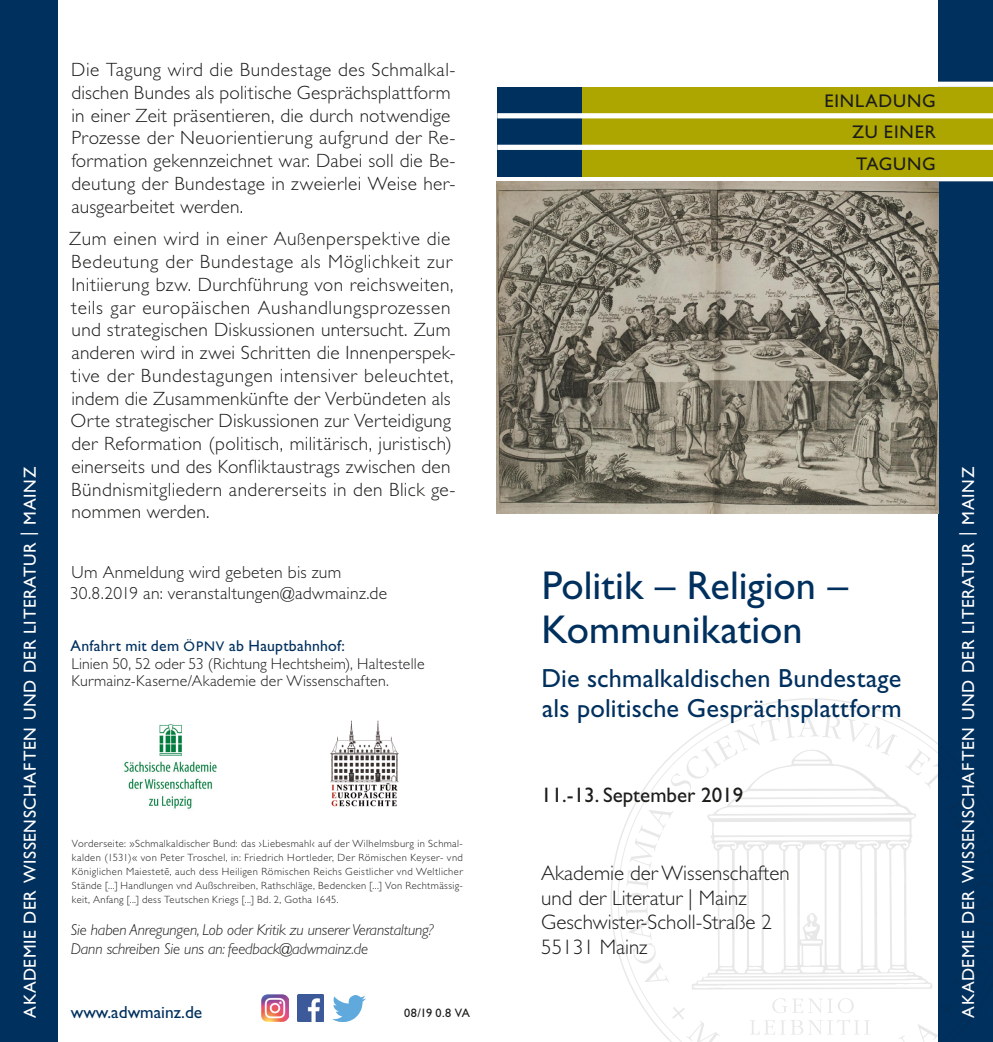
<style>
.page{position:relative;width:993px;height:1042px;background:#fff}
.page>*{position:absolute;margin:0;border:0;box-sizing:border-box;transform-origin:0 0}
.t1{font:40.25px/43.8px "Gill Sans Std";color:#00305e}
.t2{font:26.25px/29.8px "Gill Sans Std";letter-spacing:.005em;color:#00305e}
.t3{font:300 21px/24.5px "Gill Sans Std";color:#1d1d1b}
.t4{font:21px "Gill Sans Std";color:#1d1d1b}
.t5{font:300 19.25px/22.8px "Gill Sans Std";letter-spacing:.02em;color:#1d1d1b}
.t6{font:18.38px/31.5px "Gill Sans Std";letter-spacing:.045em;color:#1d1d1b;text-align:justify}
.t7{font:17.5px "Gill Sans Std";letter-spacing:.03em;color:#fff}
.t8{font:300 17.5px/21px "Gill Sans Std";letter-spacing:.015em;color:#1d1d1b}
.t9{font:17.5px "Gill Sans Std";color:#00305e}
.t10{font:300 15.75px/17.5px "Gill Sans Std";letter-spacing:.01em;color:#1d1d1b}
.t11{font:italic 300 15.75px/19.2px "Gill Sans Std";letter-spacing:-.01em;color:#1d1d1b}
.t12{font:12.25px "Gill Sans Std";color:#1d1d1b}
.t13{font:300 10.5px/14px "Gill Sans Std";letter-spacing:.035em;color:#1d1d1b;text-align:justify}
.s1{font-size:17.5px}
.s2{font-weight:400;color:#00305e}
.s3{font-weight:400;font-size:14px;color:#00305e}
.s4{font-family:"Gill Sans Std Ad Werw"}
</style>
<div class="page">
<div style="left:938px;top:0;width:54px;height:1042px;background:#00305e"></div>
<div style="left:0;top:0;width:57px;height:1042px;background:#00305e"></div>
<img style="left:332px;top:995px;width:33px;height:26px">
<img style="left:297px;top:995px;width:27px;height:26px">
<div style="left:496px;top:176px;width:496px;height:5px;background:#fff"></div>
<div style="left:581px;top:87px;width:411px;height:89px;background:#ada500"></div>
<div style="left:497px;top:87px;width:84px;height:89px;background:#00305e"></div>
<div style="left:497px;top:145px;width:495px;height:5px;background:#fff"></div>
<div style="left:497px;top:113px;width:495px;height:5px;background:#fff"></div>
<div style="left:497px;top:82px;width:495px;height:5px;background:#fff"></div>
<img style="left:261px;top:994px;width:28px;height:28px">
<img style="left:496px;top:181px;width:442px;height:332px">
<img style="left:124px;top:724px;width:93px;height:85px">
<img style="left:330px;top:720px;width:69px;height:87px">
<svg style="left:617px;top:705px;width:321px;height:337px"></svg>
<p class="t7" style="left:20px;top:1017px;width:552px;rotate:-90deg">AKADEMIE DER WISSENSCHAFTEN UND DER LITERATUR | MAINZ</p>
<p class="t5" style="left:71px;top:59px;width:385px">Die Tagung wird die Bundestage des Schmalkal&shy;dischen Bundes als politische Gesprächsplattform in einer Zeit präsentieren, die durch notwendige Prozesse der Neuorientierung aufgrund der Re&shy;formation gekennzeichnet war. Dabei soll die Be&shy;deutung der Bundestage in zweierlei Weise her&shy;ausgearbeitet werden.</p>
<p class="t5" style="left:69px;top:228px;width:388px">Zum einen wird in einer Au<span class="s1">ß</span>enperspektive die Bedeutung der Bundestage als Möglichkeit zur Initiierung bzw. Durchführung von reichsweiten, teils gar europäischen Aushandlungsprozessen und strategischen Diskussionen untersucht. Zum anderen wird in zwei Schritten die Innenperspek&shy;tive der Bundestagungen intensiver beleuchtet, indem die Zusammenkünfte der Verbündeten als Orte strategischer Diskussionen zur Verteidigung der Reformation (politisch, militärisch, juristisch) einerseits und des Konfliktaustrags zwischen den Bündnismitgliedern andererseits in den Blick ge&shy;nommen werden.</p>
<p class="t8" style="left:70px;top:562px;width:319px">Um Anmeldung wird gebeten bis zum<br>30.8.2019 an: veranstaltungen@adwmainz.de</p>
<p class="t10" style="left:71px;top:637px;width:355px"><span class="s2">Anfahrt mit dem</span> <span class="s3">ÖPNV</span> <span class="s2">ab Hauptbahnhof:<br></span>Linien 50, 52 oder 53 (Richtung Hechtsheim), Haltestelle<br>Kurmainz-Kaserne/Akademie der Wissenschaften.</p>
<p class="t13" style="left:72px;top:837px;width:392px">Vorderseite: »Schmalkaldischer Bund: das ›Liebesmahl‹ auf der Wilhelmsburg in Schmal&shy;kalden (1531)« von Peter Troschel, in: Friedrich Hortleder, Der Römischen Keyser- vnd Königlichen Maiestet<span class="s4">ē</span>, auch dess Heiligen Römischen Reichs Geistlicher vnd Weltlicher Stände [...] Handlungen vnd Außschreiben, Rathschläge, Bedencken [...] Von Rechtmässig&shy;keit, Anfang [...] dess Teutschen Kriegs [...] Bd. 2, Gotha 1645.</p>
<p class="t11" style="left:71px;top:920px;width:364px">Sie haben Anregungen, Lob oder Kritik zu unserer Veranstaltung?<br>Dann schreiben Sie uns an: feedback@adwmainz.de</p>
<p class="t9" style="left:71px;top:1002px;width:133px">www.adwmainz.de</p>
<p class="t12" style="left:404px;top:1005px;width:67px">08/19 0.8 VA</p>
<p class="t6" style="left:851px;top:85px;width:85px;text-indent:-28px">EINLADUNG ZU EINER TAGUNG</p>
<h1 class="t1" style="left:541px;top:564px;width:308px">Politik – Religion –<br>Kommunikation</h1>
<h2 class="t2" style="left:541px;top:664px;width:361px">Die schmalkaldischen Bundestage als politische Gesprächsplattform</h2>
<p class="t4" style="left:541px;top:782px;width:203px">11.-13. September 2019</p>
<p class="t3" style="left:541px;top:861px;width:250px">Akademie der Wissenschaften und der Literatur | Mainz<br>Geschwister-Scholl-Straße 2<br>55131 Mainz</p>
<p class="t7" style="left:957px;top:1017px;width:552px;rotate:-90deg">AKADEMIE DER WISSENSCHAFTEN UND DER LITERATUR | MAINZ</p>
</div>
